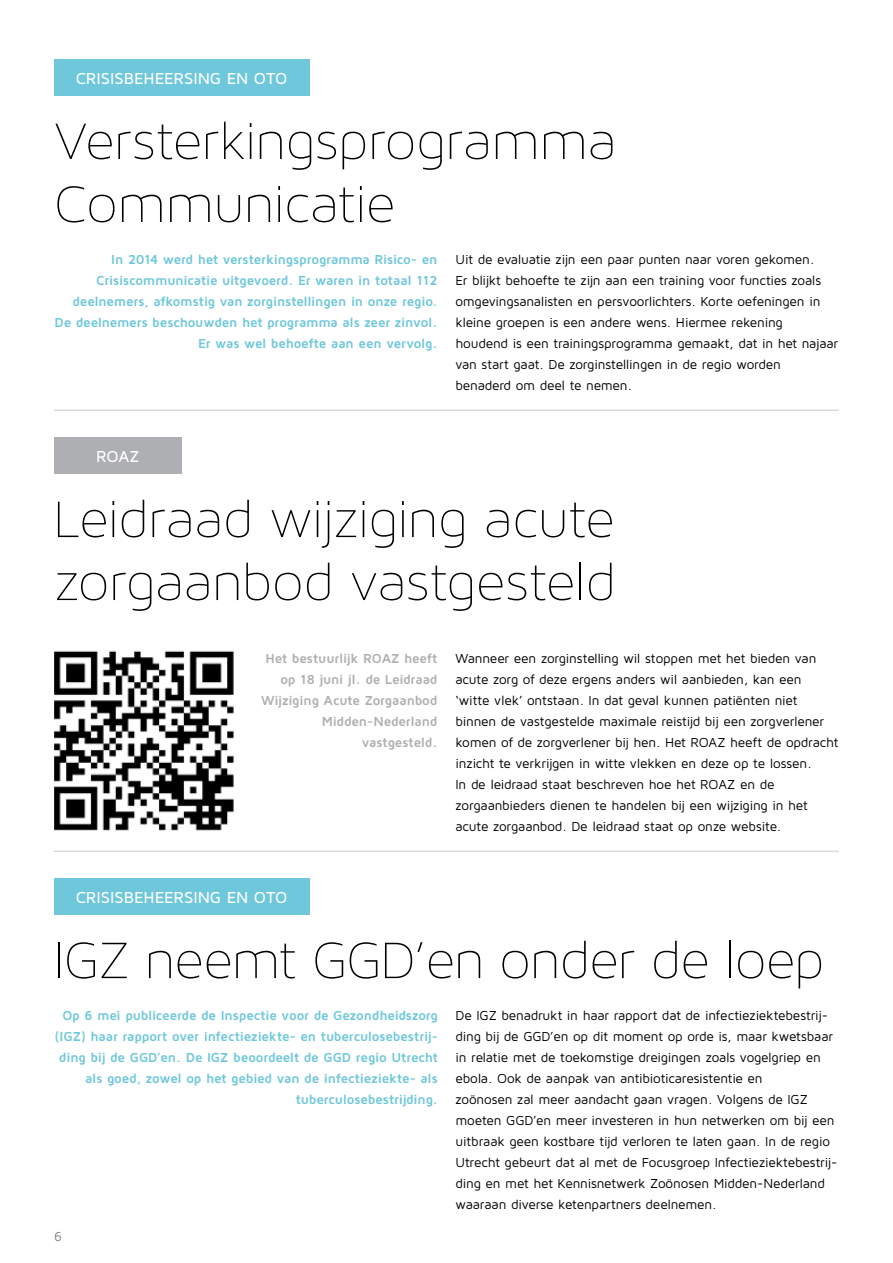
<style>
.page{position:relative;width:893px;height:1263px;background:#fff}
.page>*{position:absolute;margin:0;border:0;box-sizing:border-box;transform-origin:0 0}
.t1{font:57px/63px "Maven Pro Light 200";letter-spacing:-.005em;color:#000}
.t2{font:500 16.5px "Maven Pro";letter-spacing:-.005em;color:#fff}
.t3{font:13.5px/21px "Maven Pro";letter-spacing:-.015em;color:#000}
.t4{font:700 13.5px/21px "Maven Pro";letter-spacing:-.015em;color:#6ec7db;text-align:right}
.t5{font:700 13.5px/21px "Maven Pro";letter-spacing:-.015em;color:#aeafb2;text-align:right}
.t6{font:13.5px "Maven Pro";color:#818084}
</style>
<div class="page">
<div style="left:54px;top:438px;width:128px;height:36px;background:#aeafb2"></div>
<div style="left:54px;top:59px;width:255px;height:37px;background:#6ec7db"></div>
<div style="left:54px;top:878px;width:255px;height:36px;background:#6ec7db"></div>
<hr style="left:54px;top:410px;width:785px;height:1px;background:#d8dbdc">
<hr style="left:54px;top:851px;width:785px;height:1px;background:#d8dbdc">
<img style="left:54px;top:650px;width:180px;height:181px">
<p class="t2" style="left:76px;top:68px;width:213px">CRISISBEHEERSING EN OTO</p>
<h1 class="t1" style="left:54px;top:109px;width:564px">Versterkingsprogramma<br>Communicatie</h1>
<p class="t4" style="left:55px;top:248px;width:384px">In 2014 werd het versterkingsprogramma Risico- en Crisiscommunicatie uitgevoerd. Er waren in totaal 112 deelnemers, afkomstig van zorginstellingen in onze regio.<br>De deelnemers beschouwden het programma als zeer zinvol.<br>Er was wel behoefte aan een vervolg.</p>
<p class="t3" style="left:455px;top:248px;width:384px">Uit de evaluatie zijn een paar punten naar voren gekomen.<br>Er blijkt behoefte te zijn aan een training voor functies zoals omgevingsanalisten en persvoorlichters. Korte oefeningen in kleine groepen is een andere wens. Hiermee rekening houdend is een trainingsprogramma gemaakt, dat in het najaar van start gaat. De zorginstellingen in de regio worden benaderd om deel te nemen.</p>
<p class="t2" style="left:96px;top:446px;width:45px">ROAZ</p>
<h1 class="t1" style="left:54px;top:487px;width:563px">Leidraad wijziging acute zorgaanbod vastgesteld</h1>
<p class="t5" style="left:261px;top:647px;width:178px">Het bestuurlijk ROAZ heeft op 18 juni jl. de Leidraad<br>Wijziging Acute Zorgaanbod<br>Midden-Nederland vastgesteld.</p>
<p class="t3" style="left:455px;top:647px;width:384px">Wanneer een zorginstelling wil stoppen met het bieden van acute zorg of deze ergens anders wil aanbieden, kan een ‘witte vlek’ ontstaan. In dat geval kunnen patiënten niet binnen de vastgestelde maximale reistijd bij een zorgverlener komen of de zorgverlener bij hen. Het ROAZ heeft de opdracht inzicht te verkrijgen in witte vlekken en deze op te lossen.<br>In de leidraad staat beschreven hoe het ROAZ en de zorgaanbieders dienen te handelen bij een wijziging in het acute zorgaanbod. De leidraad staat op onze website.</p>
<p class="t2" style="left:76px;top:887px;width:213px">CRISISBEHEERSING EN OTO</p>
<h1 class="t1" style="left:54px;top:928px;width:772px">IGZ neemt GGD’en onder de loep</h1>
<p class="t4" style="left:55px;top:1004px;width:385px">Op 6 mei publiceerde de Inspectie voor de Gezondheidszorg (IGZ) haar rapport over infectieziekte- en tuberculosebestrij&shy;ding bij de GGD’en. De IGZ beoordeelt de GGD regio Utrecht als goed, zowel op het gebied van de infectieziekte- als tuberculosebestrijding.</p>
<p class="t3" style="left:455px;top:1004px;width:384px">De IGZ benadrukt in haar rapport dat de infectieziektebestrij&shy;ding bij de GGD’en op dit moment op orde is, maar kwetsbaar in relatie met de toekomstige dreigingen zoals vogelgriep en ebola. Ook de aanpak van antibioticaresistentie en<br>zoönosen zal meer aandacht gaan vragen. Volgens de IGZ moeten GGD’en meer investeren in hun netwerken om bij een uitbraak geen kostbare tijd verloren te laten gaan. In de regio Utrecht gebeurt dat al met de Focusgroep Infectieziektebestrij&shy;ding en met het Kennisnetwerk Zoönosen Midden-Nederland waaraan diverse ketenpartners deelnemen.</p>
<p class="t6" style="left:54px;top:1228px;width:9px">6</p>
</div>
